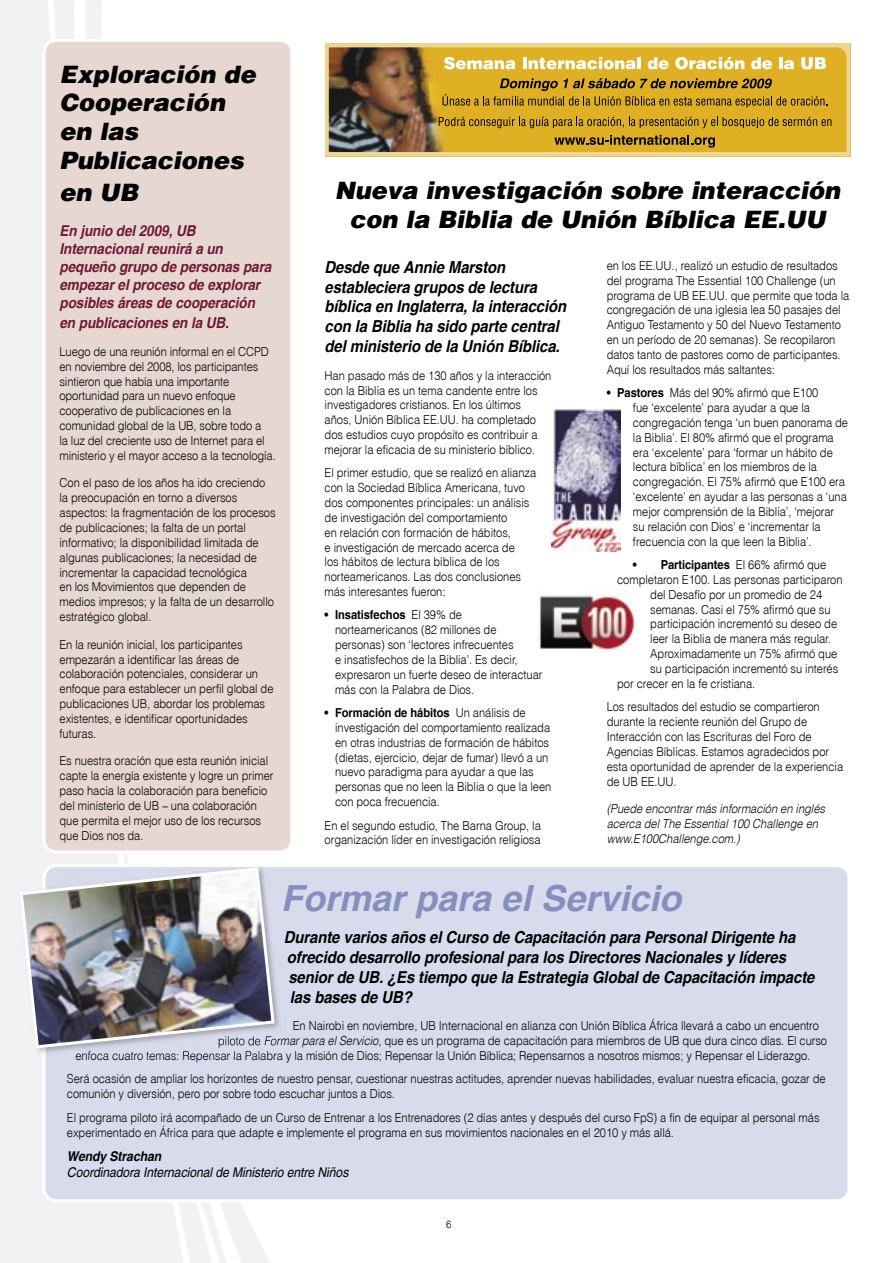
<style>
.page{position:relative;width:893px;height:1263px;background:#fff}
.page>*{position:absolute;margin:0;border:0;box-sizing:border-box;transform-origin:0 0}
.t1{font:italic 700 36px "Switzerland";color:#848fc0}
.t2{font:italic 900 24px/28.8px "Switzerland";color:#000}
.t3{font:italic 700 16.5px/19.8px "Switzerland";letter-spacing:-.005em;color:#000;scale:.9 1}
.t4{font:italic 700 15px/18px "Switzerland";letter-spacing:-.005em;color:#6f1735;scale:.9 1}
.t5{font:italic 13.5px "Switzerland";letter-spacing:-.005em;color:#000;scale:.9 1}
.t6{font:italic 700 13.5px "Switzerland";letter-spacing:-.005em;color:#000;scale:.9 1}
.t7{font:12.3px/14.9px "Switzerland Light Plain";letter-spacing:-.005em;color:#000;scale:.9 1}
.t8{font:italic 300 12.3px/14.9px "Switzerland";letter-spacing:-.005em;color:#000;scale:.9 1}
.t9{font:700 12.3px "Switzerland";letter-spacing:-.005em;color:#000;scale:.9 1}
.t10{font:10.5px "Switzerland Light Plain";color:#000;scale:.9 1}
.s1{font-family:"Switzerland Light Plain";font-weight:400}
.s2{font-family:"Switzerland";font-weight:700}
.s3{font-family:"Switzerland";font-weight:300;font-style:italic}
</style>
<div class="page">
<svg style="left:216px;top:1202px;width:54px;height:61px"></svg>
<div style="left:0;top:0;width:186px;height:1263px;background:#f2f1f4"></div>
<svg style="left:85px;top:0;width:32px;height:39px"></svg>
<div style="left:43px;top:867px;width:805px;height:335px;background:#d8dbeb"></div>
<div style="left:43px;top:39px;width:248px;height:814px;background:#e6d7d1"></div>
<svg style="left:325px;top:43px;width:525px;height:114px;background:#be993a"></svg>
<svg style="left:444px;top:57px;width:71px;height:12px"></svg>
<hr style="left:523px;top:57px;width:4px;height:12px;background:#fff">
<svg style="left:529px;top:57px;width:107px;height:12px"></svg>
<hr style="left:637px;top:57px;width:4px;height:12px;background:#fff">
<svg style="left:648px;top:57px;width:21px;height:12px"></svg>
<svg style="left:675px;top:57px;width:69px;height:12px"></svg>
<svg style="left:751px;top:57px;width:21px;height:12px"></svg>
<hr style="left:779px;top:57px;width:4px;height:12px;background:#fff">
<svg style="left:784px;top:60px;width:10px;height:9px"></svg>
<svg style="left:801px;top:57px;width:25px;height:12px"></svg>
<svg style="left:442px;top:78px;width:385px;height:30px;background:#b7901d"></svg>
<svg style="left:439px;top:117px;width:392px;height:11px;background:#ad891b"></svg>
<svg style="left:554px;top:135px;width:161px;height:13px;background:#997918"></svg>
<img style="left:17px;top:864px;width:26px;height:192px">
<img style="left:43px;top:864px;width:239px;height:192px">
<img style="left:275px;top:1036px;width:7px;height:12px">
<img style="left:76px;top:1051px;width:206px;height:5px">
<img style="left:20px;top:867px;width:255px;height:181px">
<img style="left:551px;top:408px;width:69px;height:143px">
<img style="left:539px;top:593px;width:97px;height:58px">
<h2 class="t2" style="left:60px;top:59px;width:198px">Exploración de<br>Cooperación en las<br>Publicaciones</h2>
<h2 class="t2" style="left:60px;top:178px;width:80px">en UB</h2>
<p class="t4" style="left:60px;top:222px;width:237px">En junio del 2009, UB<br>Internacional reunirá a un pequeño grupo de personas para empezar el proceso de explorar posibles áreas de cooperación</p>
<p class="t4" style="left:60px;top:314px;width:190px">en publicaciones en la UB.</p>
<p class="t7" style="left:60px;top:344px;width:242px">Luego de una reunión informal en el CCPD en noviembre del 2008, los participantes sintieron que había una importante oportunidad para un nuevo enfoque cooperativo de publicaciones en la comunidad global de la UB, sobre todo a<br>la luz del creciente uso de Internet para el ministerio y el mayor acceso a la tecnología.</p>
<p class="t7" style="left:60px;top:475px;width:242px">Con el paso de los años ha ido creciendo la preocupación en torno a diversos aspectos: la fragmentación de los procesos de publicaciones; la falta de un portal informativo; la disponibilidad limitada de algunas publicaciones; la necesidad de incrementar la capacidad tecnológica<br>en los Movimientos que dependen de medios impresos; y la falta de un desarrollo estratégico global.</p>
<p class="t7" style="left:60px;top:636px;width:239px">En la reunión inicial, los participantes empezarán a identificar las áreas de colaboración potenciales, considerar un enfoque para establecer un perfil global de publicaciones UB, abordar los problemas existentes, e identificar oportunidades futuras.</p>
<p class="t7" style="left:60px;top:753px;width:239px">Es nuestra oración que esta reunión inicial capte la energía existente y logre un primer paso hacia la colaboración para beneficio del ministerio de UB – una colaboración que permita el mejor uso de los recursos que Dios nos da.</p>
<h2 class="t2" style="left:335px;top:175px;width:507px;text-align:center">Nueva investigación sobre interacción con la Biblia de Unión Bíblica EE.UU</h2>
<h3 class="t3" style="left:325px;top:257px;width:270px">Desde que Annie Marston estableciera grupos de lectura bíblica en Inglaterra, la interacción con la Biblia ha sido parte central del ministerio de la Unión Bíblica.</h3>
<p class="t7" style="left:325px;top:367px;width:254px">Han pasado más de 130 años y la interacción con la Biblia es un tema candente entre los investigadores cristianos. En los últimos<br>años, Unión Bíblica EE.UU. ha completado dos estudios cuyo propósito es contribuir a mejorar la eficacia de su ministerio bíblico.</p>
<p class="t7" style="left:325px;top:465px;width:237px">El primer estudio, que se realizó en alianza con la Sociedad Bíblica Americana, tuvo dos componentes principales: un análisis de investigación del comportamiento<br>en relación con formación de hábitos,<br>e investigación de mercado acerca de<br>los hábitos de lectura bíblica de los norteamericanos. Las dos conclusiones más interesantes fueron:</p>
<p class="t9" style="left:325px;top:608px;width:154px">• Insatisfechos <span class="s1">El 39% de</span></p>
<p class="t7" style="left:335px;top:622px;width:232px">norteamericanos (82 millones de personas) son ‘lectores infrecuentes<br>e insatisfechos de la Biblia’. Es decir, expresaron un fuerte deseo de interactuar más con la Palabra de Dios.</p>
<p class="t9" style="left:325px;top:705px;width:225px">• Formación de hábitos <span class="s1">Un análisis de</span></p>
<p class="t7" style="left:335px;top:720px;width:242px">investigación del comportamiento realizada en otras industrias de formación de hábitos (dietas, ejercicio, dejar de fumar) llevó a un nuevo paradigma para ayudar a que las personas que no leen la Biblia o que la leen con poca frecuencia.</p>
<p class="t7" style="left:325px;top:817px;width:242px">En el segundo estudio, The Barna Group, la organización líder en investigación religiosa</p>
<p class="t7" style="left:607px;top:258px;width:271px">en los EE.UU., realizó un estudio de resultados del programa The Essential 100 Challenge (un programa de UB EE.UU. que permite que toda la congregación de una iglesia lea 50 pasajes del Antiguo Testamento y 50 del Nuevo Testamento en un período de 20 semanas). Se recopilaron datos tanto de pastores como de participantes.<br>Aquí los resultados más saltantes:</p>
<p class="t7" style="left:633px;top:385px;width:241px;text-indent:-26px"><span class="s2">• Pastores</span> Más del 90% afirmó que E100<br>fue ‘excelente’ para ayudar a que la congregación tenga ‘un buen panorama de la Biblia’. El 80% afirmó que el programa era ‘excelente’ para ‘formar un hábito de lectura bíblica’ en los miembros de la congregación. El 75% afirmó que E100 era ‘excelente’ en ayudar a las personas a ‘una mejor comprensión de la Biblia’, ‘mejorar su relación con Dios’ e ‘incrementar la frecuencia con la que leen la Biblia’.</p>
<p class="t9" style="left:633px;top:557px;width:216px">• Participantes <span class="s1">El 66% afirmó que</span></p>
<p class="t7" style="left:617px;top:572px;width:252px">completaron E100. Las personas participaron</p>
<p class="t7" style="left:650px;top:587px;width:193px">del Desafío por un promedio de 24</p>
<p class="t7" style="left:650px;top:601px;width:202px">semanas. Casi el 75% afirmó que su</p>
<p class="t7" style="left:650px;top:616px;width:209px">participación incrementó su deseo de</p>
<p class="t7" style="left:650px;top:631px;width:202px">leer la Biblia de manera más regular.</p>
<p class="t7" style="left:650px;top:646px;width:209px">Aproximadamente un 75% afirmó que</p>
<p class="t7" style="left:650px;top:661px;width:210px">su participación incrementó su interés</p>
<p class="t7" style="left:617px;top:676px;width:155px">por crecer en la fe cristiana.</p>
<p class="t7" style="left:607px;top:699px;width:264px">Los resultados del estudio se compartieron durante la reciente reunión del Grupo de Interacción con las Escrituras del Foro de Agencias Bíblicas. Estamos agradecidos por esta oportunidad de aprender de la experiencia de UB EE.UU.</p>
<p class="t8" style="left:607px;top:801px;width:244px">(Puede encontrar más información en inglés acerca del The Essential 100 Challenge en www.E100Challenge.com.)</p>
<h1 class="t1" style="left:281px;top:877px;width:402px">Formar para el Servicio</h1>
<p class="t3" style="left:284px;top:927px;width:591px">Durante varios años el Curso de Capacitación para Personal Dirigente ha ofrecido desarrollo profesional para los Directores Nacionales y líderes senior de UB. ¿Es tiempo que la Estrategia Global de Capacitación impacte las bases de UB?</p>
<p class="t7" style="left:293px;top:1018px;width:586px">En Nairobi en noviembre, UB Internacional en alianza con Unión Bíblica África llevará a cabo un encuentro</p>
<p class="t7" style="left:218px;top:1033px;width:678px">piloto de <span class="s3">Formar para el Servicio</span>, que es un programa de capacitación para miembros de UB que dura cinco días. El curso</p>
<p class="t7" style="left:75px;top:1048px;width:818px">enfoca cuatro temas: Repensar la Palabra y la misión de Dios; Repensar la Unión Bíblica; Repensarnos a nosotros mismos; y Repensar el Liderazgo.</p>
<p class="t7" style="left:67px;top:1071px;width:845px">Será ocasión de ampliar los horizontes de nuestro pensar, cuestionar nuestras actitudes, aprender nuevas habilidades, evaluar nuestra eficacia, gozar de comunión y diversión, pero por sobre todo escuchar juntos a Dios.</p>
<p class="t7" style="left:67px;top:1109px;width:838px">El programa piloto irá acompañado de un Curso de Entrenar a los Entrenadores (2 días antes y después del curso FpS) a fin de equipar al personal más experimentado en África para que adapte e implemente el programa en sus movimientos nacionales en el 2010 y más allá.</p>
<p class="t6" style="left:67px;top:1148px;width:106px">Wendy Strachan</p>
<p class="t5" style="left:67px;top:1164px;width:314px">Coordinadora Internacional de Ministerio entre Niños</p>
<p class="t10" style="left:446px;top:1218px;width:7px">6</p>
</div>
